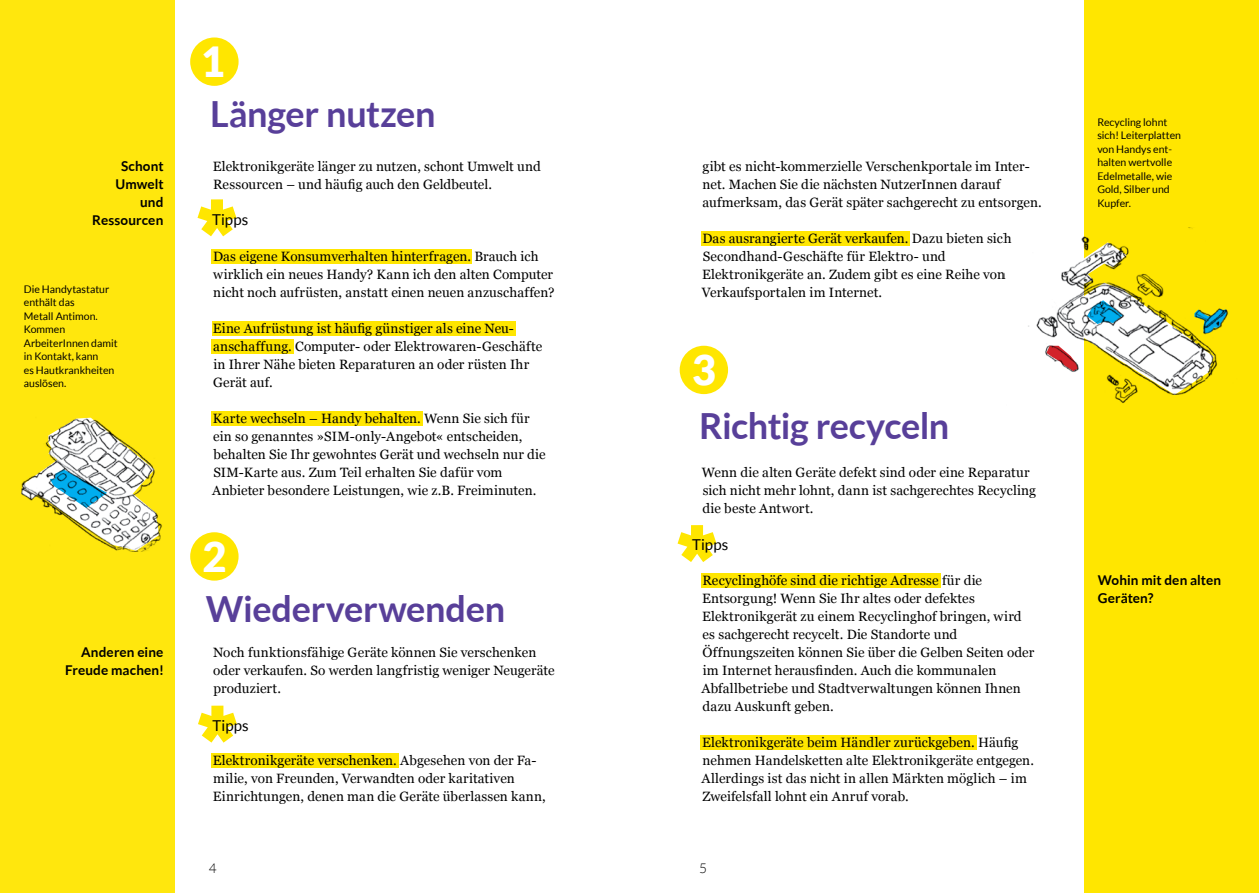
<style>
.page{position:relative;width:1259px;height:893px;background:#fff}
.page>*{position:absolute;margin:0;border:0;box-sizing:border-box;transform-origin:0 0}
.t1{font:900 41.55px "Lato";color:#fff}
.t2{font:700 36px "Lato";letter-spacing:-.01em;color:#583f99}
.t3{font:15px "Lato";letter-spacing:.01em;color:#000}
.t4{font:13.5px/18px "Georgia";letter-spacing:.005em;color:#000}
.t5{font:700 13.5px/18px "Lato";letter-spacing:.01em;color:#000;text-align:right}
.t6{font:300 13.5px "Lato";color:#000}
.t7{font:10.5px/13.5px "Lato";color:#000}
</style>
<div class="page">
<div style="left:1084px;top:0;width:175px;height:893px;background:#ffe600"></div>
<svg style="left:677px;top:525px;width:39px;height:37px"></svg>
<div style="left:701px;top:573px;width:240px;height:14px;background:#ffe600"></div>
<div style="left:0;top:0;width:174px;height:893px;background:#ffe70d"></div>
<div style="left:212px;top:249px;width:260px;height:14px;background:#ffe600"></div>
<svg style="left:198px;top:706px;width:39px;height:37px"></svg>
<svg style="left:197px;top:199px;width:39px;height:37px"></svg>
<div style="left:212px;top:321px;width:303px;height:15px;background:#ffe600"></div>
<div style="left:212px;top:753px;width:187px;height:14px;background:#ffe600"></div>
<img style="left:1028px;top:227px;width:200px;height:176px">
<svg style="left:1046px;top:242px;width:181px;height:153px"></svg>
<img style="left:87px;top:410px;width:143px;height:142px">
<svg style="left:21px;top:418px;width:138px;height:133px"></svg>
<div style="left:212px;top:339px;width:82px;height:15px;background:#ffe600"></div>
<div style="left:212px;top:411px;width:211px;height:15px;background:#ffe600"></div>
<div style="left:699px;top:736px;width:277px;height:14px;background:#ffe600"></div>
<div style="left:190px;top:37px;width:48px;height:49px;background:#ffe600;border-radius:50%"></div>
<div style="left:190px;top:532px;width:48px;height:49px;background:#ffe600;border-radius:50%"></div>
<div style="left:679px;top:346px;width:49px;height:48px;background:#ffe600;border-radius:50%"></div>
<div style="left:701px;top:231px;width:208px;height:15px;background:#ffe600"></div>
<p class="t5" style="left:92px;top:157px;width:73px">Schont<br>Umwelt und<br>Ressourcen</p>
<p class="t7" style="left:24px;top:282px;width:95px">Die Handytastatur enthält das<br>Metall Antimon.<br>Kommen<br>ArbeiterInnen damit in Kontakt, kann<br>es Hautkrankheiten auslösen.</p>
<p class="t5" style="left:65px;top:643px;width:100px">Anderen eine<br>Freude machen!</p>
<h1 class="t1" style="left:201px;top:37px;width:26px">1</h1>
<h2 class="t2" style="left:210px;top:93px;width:227px">Länger nutzen</h2>
<p class="t4" style="left:213px;top:158px;width:329px">Elektronikgeräte länger zu nutzen, schont Umwelt und<br>Ressourcen – und häufig auch den Geldbeutel.</p>
<p class="t3" style="left:212px;top:211px;width:38px">Tipps</p>
<p class="t4" style="left:213px;top:248px;width:343px">Das eigene Konsumverhalten hinterfragen. Brauch ich wirklich ein neues Handy? Kann ich den alten Computer nicht noch aufrüsten, anstatt einen neuen anzuschaffen?</p>
<p class="t4" style="left:213px;top:320px;width:331px">Eine Aufrüstung ist häufig günstiger als eine Neu&shy;anschaffung. Computer- oder Elektrowaren-Geschäfte in Ihrer Nähe bieten Reparaturen an oder rüsten Ihr Gerät auf.</p>
<p class="t4" style="left:212px;top:410px;width:335px">Karte wechseln – Handy behalten. Wenn Sie sich für ein so genanntes »SIM-only-Angebot« entscheiden, behalten Sie Ihr gewohntes Gerät und wechseln nur die SIM-Karte aus. Zum Teil erhalten Sie dafür vom Anbieter besondere Leistungen, wie z.B. Freiminuten.</p>
<h1 class="t1" style="left:202px;top:532px;width:26px">2</h1>
<h2 class="t2" style="left:206px;top:589px;width:301px">Wiederverwenden</h2>
<p class="t4" style="left:213px;top:644px;width:343px">Noch funktionsfähige Geräte können Sie verschenken oder verkaufen. So werden langfristig weniger Neugeräte produziert.</p>
<p class="t3" style="left:212px;top:717px;width:38px">Tipps</p>
<p class="t4" style="left:213px;top:752px;width:334px">Elektronikgeräte verschenken. Abgesehen von der Fa&shy;milie, von Freunden, Verwandten oder karitativen<br>Einrichtungen, denen man die Geräte überlassen kann,</p>
<p class="t4" style="left:702px;top:158px;width:341px">gibt es nicht-kommerzielle Verschenkportale im Inter&shy;net. Machen Sie die nächsten NutzerInnen darauf aufmerksam, das Gerät später sachgerecht zu entsorgen.</p>
<p class="t4" style="left:702px;top:230px;width:310px">Das ausrangierte Gerät verkaufen. Dazu bieten sich Secondhand-Geschäfte für Elektro- und Elektronikgeräte an. Zudem gibt es eine Reihe von Verkaufsportalen im Internet.</p>
<h1 class="t1" style="left:692px;top:345px;width:26px">3</h1>
<h2 class="t2" style="left:699px;top:405px;width:252px">Richtig recyceln</h2>
<p class="t4" style="left:702px;top:464px;width:336px">Wenn die alten Geräte defekt sind oder eine Reparatur sich nicht mehr lohnt, dann ist sachgerechtes Recycling die beste Antwort.</p>
<p class="t3" style="left:692px;top:537px;width:38px">Tipps</p>
<p class="t4" style="left:701px;top:572px;width:334px">Recyclinghöfe sind die richtige Adresse für die Entsorgung! Wenn Sie Ihr altes oder defektes Elektronikgerät zu einem Recyclinghof bringen, wird es sachgerecht recycelt. Die Standorte und Öffnungszeiten können Sie über die Gelben Seiten oder im Internet herausfinden. Auch die kommunalen Abfallbetriebe und Stadtverwaltungen können Ihnen dazu Auskunft geben.</p>
<p class="t4" style="left:701px;top:734px;width:334px">Elektronikgeräte beim Händler zurückgeben. Häufig nehmen Handelsketten alte Elektronikgeräte entgegen.<br>Allerdings ist das nicht in allen Märkten möglich – im Zweifelsfall lohnt ein Anruf vorab.</p>
<p class="t6" style="left:209px;top:861px;width:9px">4</p>
<p class="t6" style="left:699px;top:861px;width:9px">5</p>
<p class="t7" style="left:1097px;top:115px;width:85px">Recycling lohnt sich! Leiterplatten von Handys ent&shy;halten wertvolle<br>Edelmetalle, wie<br>Gold, Silber und<br>Kupfer.</p>
<p class="t5" style="left:1097px;top:571px;width:125px;text-align:left">Wohin mit den alten<br>Geräten?</p>
</div>
